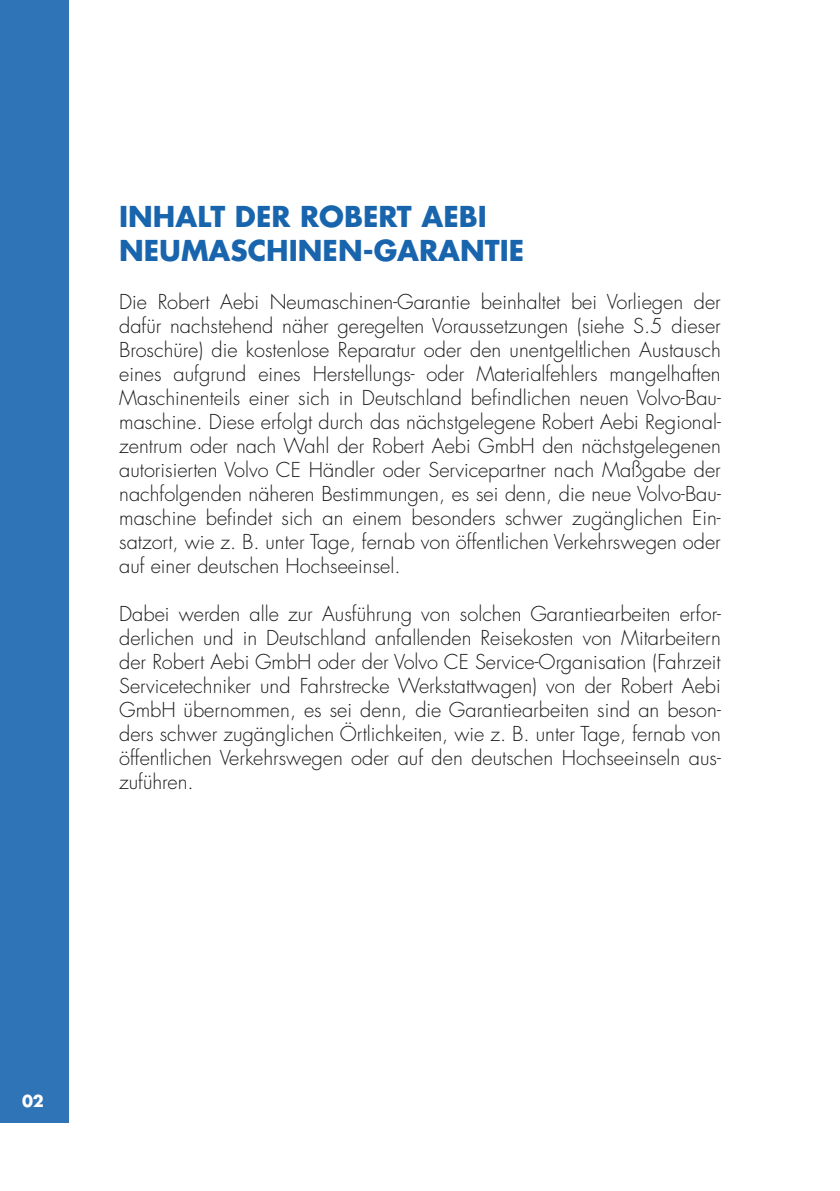
<style>
.page{position:relative;width:840px;height:1191px;background:#fff}
.page>*{position:absolute;margin:0;border:0;box-sizing:border-box;transform-origin:0 0}
.t1{font:700 28px "Futura LT Pro";color:#1865ae}
.t2{font:300 20px/24px "Futura LT Pro";color:#1c1a1b;text-align:justify}
.t3{font:700 16px "Futura LT Pro";color:#fff}
</style>
<div class="page">
<div style="left:0;top:0;width:68px;height:1123px;background:#2f74b6"></div>
<p class="t1" style="left:119px;top:195px;width:369px">INHALT DER ROBERT AEBI</p>
<p class="t1" style="left:119px;top:229px;width:406px">NEUMASCHINEN-GARANTIE</p>
<p class="t2" style="left:119px;top:290px;width:602px">Die Robert Aebi Neumaschinen-Garantie beinhaltet bei Vorliegen der dafür nachstehend näher geregelten Voraussetzungen (siehe S.5 dieser Broschüre) die kostenlose Reparatur oder den unentgeltlichen Austausch eines aufgrund eines Herstellungs- oder Materialfehlers mangelhaften Maschinenteils einer sich in Deutschland befindlichen neuen Volvo-Bau&shy;maschine. Diese erfolgt durch das nächstgelegene Robert Aebi Regional&shy;zentrum oder nach Wahl der Robert Aebi GmbH den nächstgelegenen autorisierten Volvo CE Händler oder Servicepartner nach Maßgabe der nachfolgenden näheren Bestimmungen, es sei denn, die neue Volvo-Bau&shy;maschine befindet sich an einem besonders schwer zugänglichen Ein&shy;satzort, wie z. B. unter Tage, fernab von öffentlichen Verkehrswegen oder auf einer deutschen Hochseeinsel.</p>
<p class="t2" style="left:119px;top:602px;width:602px">Dabei werden alle zur Ausführung von solchen Garantiearbeiten erfor&shy;derlichen und in Deutschland anfallenden Reisekosten von Mitarbeitern der Robert Aebi GmbH oder der Volvo CE Service-Organisation (Fahrzeit Servicetechniker und Fahrstrecke Werkstattwagen) von der Robert Aebi GmbH übernommen, es sei denn, die Garantiearbeiten sind an beson&shy;ders schwer zugänglichen Örtlichkeiten, wie z. B. unter Tage, fernab von öffentlichen Verkehrswegen oder auf den deutschen Hochseeinseln aus&shy;zuführen.</p>
<p class="t3" style="left:22px;top:1088px;width:23px">02</p>
</div>
